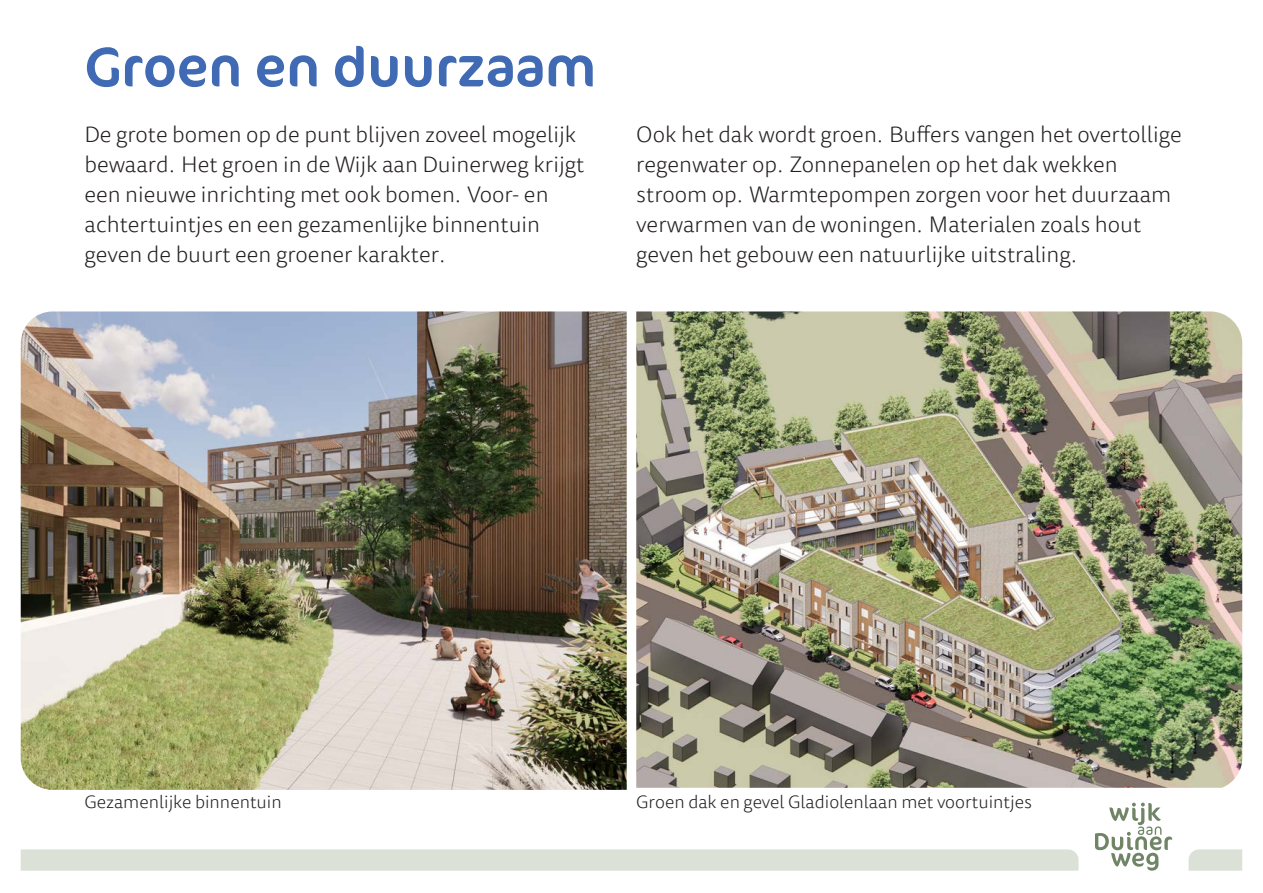
<style>
.page{position:relative;width:1263px;height:893px;background:#fff}
.page>*{position:absolute;margin:0;border:0;box-sizing:border-box;transform-origin:0 0}
.t1{font:56.25px "Cocon Pro";color:#406ab4}
.plat{font:300 22.5px/30px "Tisa Sans Offc";color:#231f20}
.plat-2{font:300 18px "Tisa Sans Offc";color:#231f20}
</style>
<div class="page">
<img style="left:21px;top:311px;width:606px;height:479px">
<img style="left:636px;top:311px;width:606px;height:477px">
<svg style="left:21px;top:849px;width:1057px;height:22px"></svg>
<svg style="left:1188px;top:849px;width:54px;height:22px"></svg>
<svg style="left:1095px;top:803px;width:77px;height:68px"></svg>
<p class="t1" style="left:85px;top:29px;width:513px">Groen en duurzaam</p>
<p class="plat" style="left:85px;top:120px;width:501px">De grote bomen op de punt blijven zoveel mogelijk bewaard. Het groen in de Wijk aan Duinerweg krijgt een nieuwe inrichting met ook bomen. Voor- en achtertuintjes en een gezamenlijke binnentuin geven de buurt een groener karakter.</p>
<p class="plat" style="left:636px;top:120px;width:547px">Ook het dak wordt groen. Buffers vangen het overtollige regenwater op. Zonnepanelen op het dak wekken stroom op. Warmtepompen zorgen voor het duurzaam verwarmen van de woningen. Materialen zoals hout geven het gebouw een natuurlijke uitstraling.</p>
<p class="plat-2" style="left:85px;top:791px;width:199px">Gezamenlijke binnentuin</p>
<p class="plat-2" style="left:636px;top:791px;width:397px">Groen dak en gevel Gladiolenlaan met voortuintjes</p>
</div>
